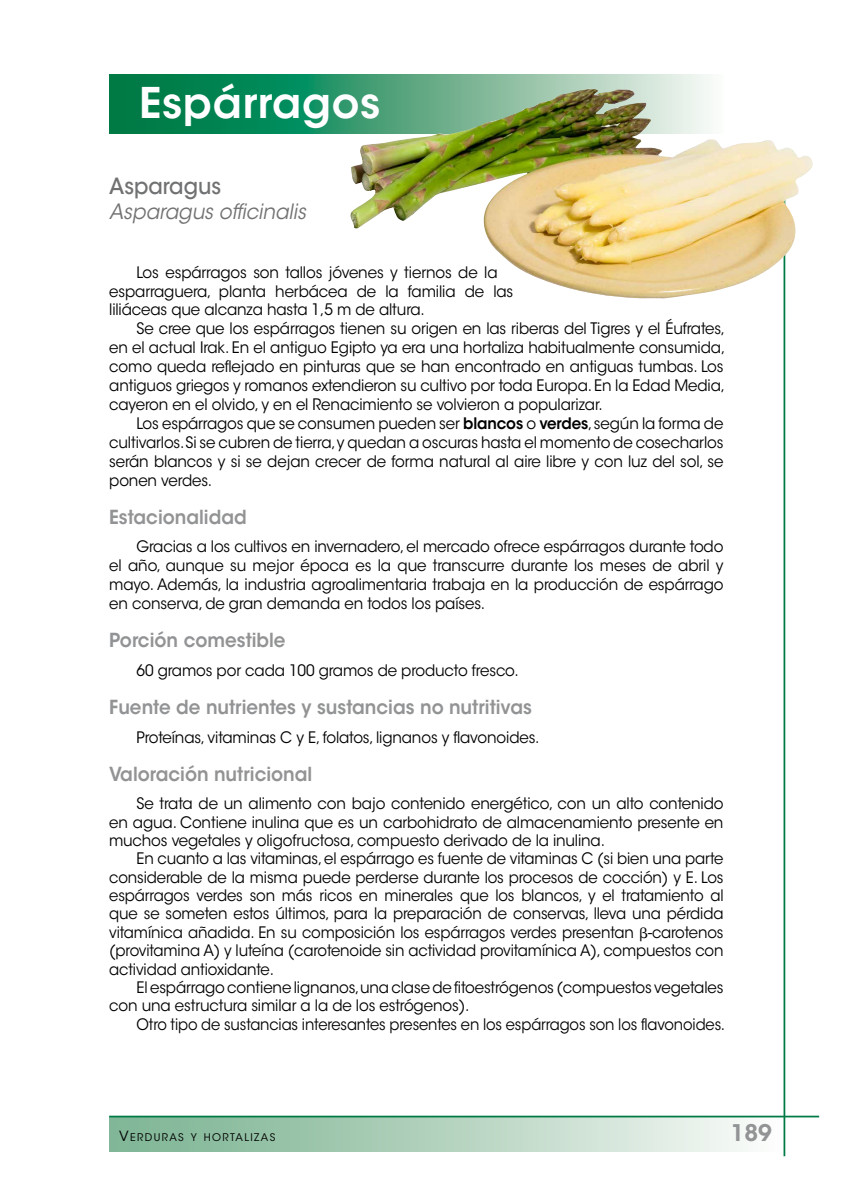
<style>
.page{position:relative;width:844px;height:1191px;background:#fff}
.page>*{position:absolute;margin:0;border:0;box-sizing:border-box;transform-origin:0 0}
.t1{font:600 42px "ITC Avant Garde Std";letter-spacing:.015em;color:#fff}
.t2{font:600 22.75px "ITC Avant Garde Std";color:#929395}
.t3{font:500 22.22px "ITC Avant Garde Std";color:#707172;scale:.94 1}
.t4{font:italic 21px "ITC Avant Garde Std";color:#707172;scale:.94 1}
.t5{font:600 19.25px "ITC Avant Garde Std";color:#929395;scale:.95 1}
.t6{font:15.75px/18.9px "ITC Avant Garde Std";letter-spacing:-.01em;color:#000;text-align:justify;scale:.95 1}
.t7{font:15.75px/18.4px "ITC Avant Garde Std";letter-spacing:-.01em;color:#000;text-align:justify;scale:.94 1}
.t8{font:15.75px "ITC Avant Garde Std";letter-spacing:-.01em;color:#000;scale:.93 1}
.t9{font:10.5px "ITC Avant Garde Std";letter-spacing:.135em;color:#000}
.s1{font-weight:600}
.s2{font-family:"Universal Greekwith Math Pi"}
.s3{font-size:14px}
</style>
<div class="page">
<svg style="left:109px;top:74px;width:599px;height:60px;background:#2d976c"></svg>
<div style="left:109px;top:1116px;width:675px;height:35px;background:linear-gradient(to right,#77b18e,#f8faf7)"></div>
<hr style="left:109px;top:1115px;width:710px;height:2px;background:#007a45">
<hr style="left:783px;top:179px;width:2px;height:977px;background:#007a45">
<img style="left:349px;top:89px;width:464px;height:210px">
<h1 class="t1" style="left:139px;top:76px;width:243px">Espárragos</h1>
<h3 class="t3" style="left:109px;top:172px;width:120px">Asparagus</h3>
<h3 class="t4" style="left:109px;top:199px;width:211px">Asparagus officinalis</h3>
<p class="t6" style="left:109px;top:263px;width:427px;text-align:left;text-indent:27px">Los espárragos son tallos jóvenes y tiernos de la esparraguera, planta herbácea de la familia de las liliáceas que alcanza hasta 1,5 m de altura.</p>
<p class="t6" style="left:109px;top:319px;width:650px;text-indent:27px">Se cree que los espárragos tienen su origen en las riberas del Tigres y el Éufrates, en el actual Irak. En el antiguo Egipto ya era una hortaliza habitualmente consumida, como queda reflejado en pinturas que se han encontrado en antiguas tumbas. Los antiguos griegos y romanos extendieron su cultivo por toda Europa. En la Edad Media, cayeron en el olvido, y en el Renacimiento se volvieron a popularizar.</p>
<p class="t6" style="left:109px;top:414px;width:648px;text-indent:27px">Los espárragos que se consumen pueden ser <span class="s1">blancos</span> o <span class="s1">verdes</span>, según la forma de cultivarlos. Si se cubren de tierra, y quedan a oscuras hasta el momento de cosecharlos serán blancos y si se dejan crecer de forma natural al aire libre y con luz del sol, se ponen verdes.</p>
<p class="t5" style="left:109px;top:504px;width:146px">Estacionalidad</p>
<p class="t6" style="left:109px;top:537px;width:648px;text-indent:27px">Gracias a los cultivos en invernadero, el mercado ofrece espárragos durante todo el año, aunque su mejor época es la que transcurre durante los meses de abril y mayo. Además, la industria agroalimentaria trabaja en la producción de espárrago en conserva, de gran demanda en todos los países.</p>
<p class="t5" style="left:109px;top:628px;width:187px">Porción comestible</p>
<p class="t6" style="left:136px;top:661px;width:404px">60 gramos por cada 100 gramos de producto fresco.</p>
<p class="t5" style="left:109px;top:695px;width:446px">Fuente de nutrientes y sustancias no nutritivas</p>
<p class="t6" style="left:136px;top:728px;width:425px">Proteínas, vitaminas C y E, folatos, lignanos y flavonoides.</p>
<p class="t5" style="left:109px;top:761px;width:215px">Valoración nutricional</p>
<p class="t6" style="left:109px;top:794px;width:648px;line-height:18.4px;text-indent:27px">Se trata de un alimento con bajo contenido energético, con un alto contenido en agua. Contiene inulina que es un carbohidrato de almacenamiento presente en muchos vegetales y oligofructosa, compuesto derivado de la inulina.</p>
<p class="t7" style="left:109px;top:849px;width:655px;text-indent:27px">En cuanto a las vitaminas, el espárrago es fuente de vitaminas C (si bien una parte considerable de la misma puede perderse durante los procesos de cocción) y E. Los espárragos verdes son más ricos en minerales que los blancos, y el tratamiento al que se someten estos últimos, para la preparación de conservas, lleva una pérdida vitamínica añadida. En su composición los espárragos verdes presentan <span class="s2">b</span>-carotenos (provitamina A) y luteína (carotenoide sin actividad provitamínica A), compuestos con actividad antioxidante.</p>
<p class="t6" style="left:109px;top:978px;width:648px;line-height:18.4px;text-indent:27px">El espárrago contiene lignanos,una clase de fitoestrógenos (compuestos vegetales con una estructura similar a la de los estrógenos).</p>
<p class="t8" style="left:136px;top:1014px;width:634px">Otro tipo de sustancias interesantes presentes en los espárragos son los flavonoides.</p>
<p class="t9" style="left:119px;top:1131px;width:158px"><span class="s3">V</span>ERDURAS Y HORTALIZAS</p>
<h2 class="t2" style="left:730px;top:1118px;width:43px">189</h2>
</div>
